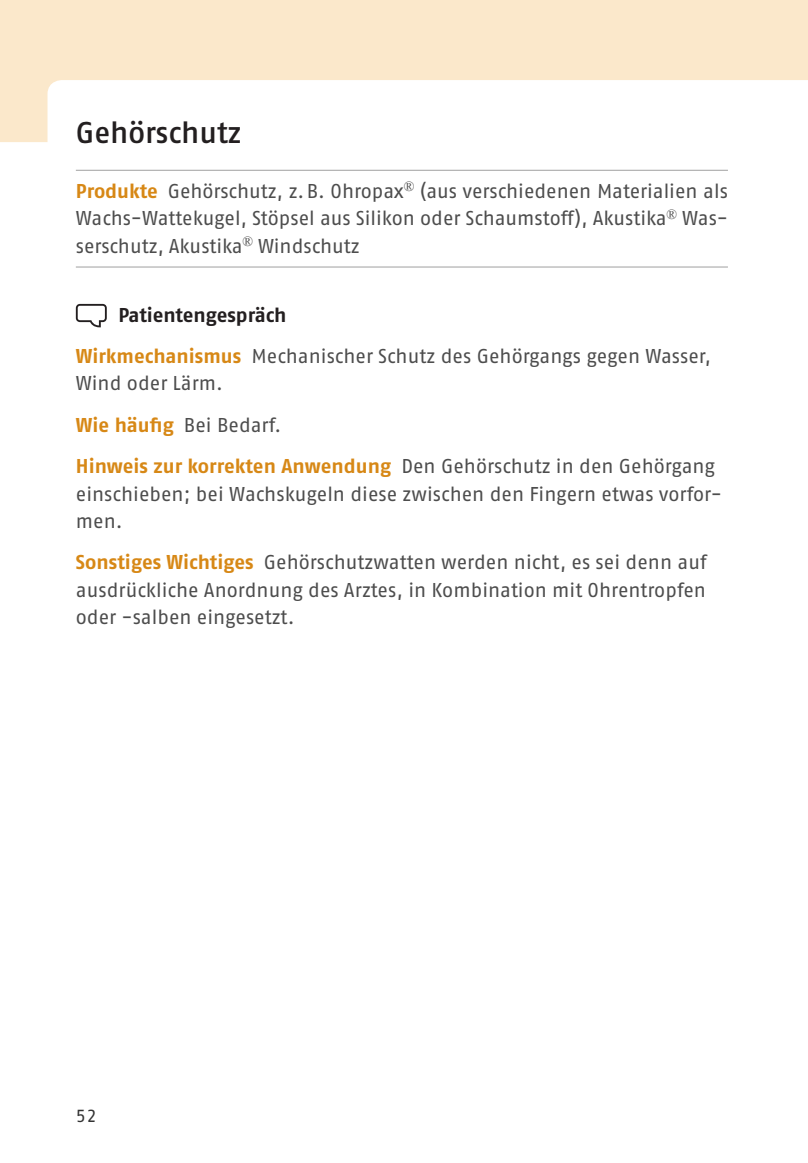
<style>
.page{position:relative;width:808px;height:1163px;background:#fff}
.page>*{position:absolute;margin:0;border:0;box-sizing:border-box;transform-origin:0 0}
.t1{font:600 30px "Fago Pro";color:#231f20}
.t2{font:20px/27.5px "Fago Pro";color:#4d4d4d}
.t3{font:17.5px "Fago Pro";color:#333}
.s1{font-weight:700;color:#d78816}
.s2{font-weight:700;color:#231f20}
</style>
<div class="page">
<svg style="left:0;top:0;width:808px;height:142px;fill:#fbe8cb"></svg>
<hr style="left:76px;top:170px;width:652px;height:1px;background:#b3b3b3">
<hr style="left:76px;top:266px;width:652px;height:1px;background:#b3b3b3">
<svg style="left:76px;top:304px;width:31px;height:23px"></svg>
<h1 class="t1" style="left:76px;top:114px;width:167px">Gehörschutz</h1>
<p class="t2" style="left:76px;top:177px;width:654px;text-align:justify"><span class="s1">Produkte</span> Gehörschutz, z.B. Ohropax<sup>®</sup> (aus verschiedenen Materialien als Wachs-Wattekugel, Stöpsel aus Silikon oder Schaumstoff), Akustika<sup>®</sup> Was&shy;serschutz, Akustika<sup>®</sup> Windschutz</p>
<p class="t2" style="left:76px;top:294px;width:637px;line-height:41.2px;text-indent:43px"><span class="s2">Patientengespräch<br></span><span class="s1">Wirkmechanismus</span> Mechanischer Schutz des Gehörgangs gegen Wasser,</p>
<p class="t2" style="left:76px;top:363px;width:641px;line-height:41.2px">Wind oder Lärm.<br><span class="s1">Wie häufig</span> Bei Bedarf.<br><span class="s1">Hinweis zur korrekten Anwendung</span> Den Gehörschutz in den Gehörgang</p>
<p class="t2" style="left:76px;top:480px;width:648px">einschieben; bei Wachskugeln diese zwischen den Fingern etwas vorfor&shy;men.</p>
<p class="t2" style="left:76px;top:548px;width:632px;text-align:justify"><span class="s1">Sonstiges Wichtiges</span> Gehörschutzwatten werden nicht, es sei denn auf ausdrückliche Anordnung des Arztes, in Kombination mit Ohrentropfen oder -salben eingesetzt.</p>
<p class="t3" style="left:76px;top:1105px;width:22px">52</p>
</div>
